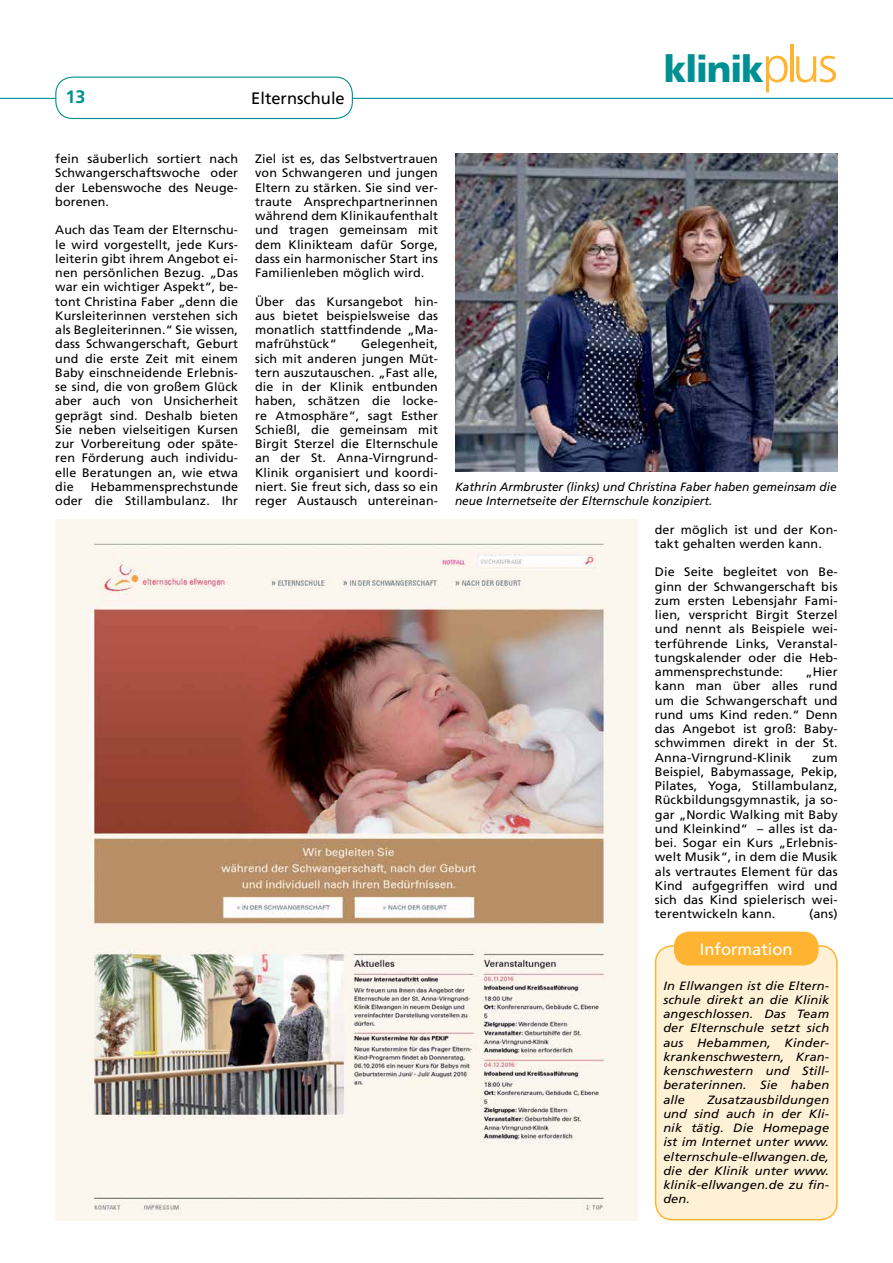
<style>
.page{position:relative;width:893px;height:1263px;background:#fff}
.page>*{position:absolute;margin:0;border:0;box-sizing:border-box;transform-origin:0 0}
.t1{font:900 37.05px "Frutiger";letter-spacing:-.04em;color:#009093}
.t2{font:700 18px "Frutiger";color:#009093}
.t3{font:16.5px "Frutiger";color:#000}
.t4{font:16.5px "Frutiger";color:#fff}
.t5{font:12.3px/14.2px "Frutiger";letter-spacing:.01em;color:#000;text-align:justify}
.t6{font:italic 12px/14.2px "Frutiger";color:#000;text-align:justify;scale:1.07 1}
.t7{font:italic 12px/14px "Frutiger";color:#000}
.s1{font-weight:300;font-size:50.25px;color:#ffb431}
</style>
<div class="page">
<hr style="left:0;top:98px;width:893px;height:1px;background:#009093">
<div style="left:56px;top:77px;width:296px;height:41px;background:#fff;border-radius:17px"></div>
<div style="left:55px;top:77px;width:298px;height:42px;border:1px solid #009093;border-radius:17px"></div>
<div style="left:656px;top:946px;width:181px;height:274px;background:#fff1d5;border-radius:17px"></div>
<div style="left:655px;top:945px;width:183px;height:275px;border:2px solid #ffb431;border-radius:17px"></div>
<div style="left:674px;top:932px;width:145px;height:33px;background:#ffb431;border-radius:15px"></div>
<img style="left:455px;top:153px;width:383px;height:319px">
<img style="left:55px;top:519px;width:583px;height:701px">
<h2 class="t2" style="left:66px;top:86px;width:22px">13</h2>
<h3 class="t3" style="left:251px;top:89px;width:95px">Elternschule</h3>
<h1 class="t1" style="left:664px;top:47px;width:175px">klinik<span class="s1">plus</span></h1>
<p class="t5" style="left:55px;top:152px;width:184px">fein säuberlich sortiert nach Schwangerschaftswoche oder der Lebenswoche des Neuge&shy;borenen.</p>
<p class="t5" style="left:55px;top:223px;width:184px">Auch das Team der Elternschu&shy;le wird vorgestellt, jede Kurs&shy;leiterin gibt ihrem Angebot ei&shy;nen persönlichen Bezug. „Das war ein wichtiger Aspekt“, be&shy;tont Christina Faber „denn die Kursleiterinnen verstehen sich als Begleiterinnen.“ Sie wissen, dass Schwangerschaft, Geburt und die erste Zeit mit einem Baby einschneidende Erlebnis&shy;se sind, die von großem Glück aber auch von Unsicherheit geprägt sind. Deshalb bieten Sie neben vielseitigen Kursen zur Vorbereitung oder späte&shy;ren Förderung auch individu&shy;elle Beratungen an, wie etwa die</p>
<p class="t5" style="left:55px;top:479px;width:184px;text-align:right">Hebammensprechstunde<br>oder die Stillambulanz. Ihr</p>
<p class="t5" style="left:255px;top:152px;width:184px">Ziel ist es, das Selbstvertrauen von Schwangeren und jungen Eltern zu stärken. Sie sind ver&shy;traute Ansprechpartnerinnen während dem Klinikaufenthalt und tragen gemeinsam mit dem Klinikteam dafür Sorge, dass ein harmonischer Start ins Familienleben möglich wird.</p>
<p class="t5" style="left:255px;top:294px;width:184px">Über das Kursangebot hin&shy;aus bietet beispielsweise das monatlich stattfindende „Ma&shy;mafrühstück“</p>
<p class="t5" style="left:255px;top:337px;width:184px;text-indent:106px">Gelegenheit, sich mit anderen jungen Müt&shy;tern auszutauschen. „Fast alle, die in der Klinik entbunden haben, schätzen die locke&shy;re Atmosphäre“, sagt Esther Schießl, die gemeinsam mit Birgit Sterzel die Elternschule an der St. Anna-Virngrund-Klinik organisiert und koordi&shy;niert. Sie freut sich, dass so ein reger Austausch untereinan-</p>
<p class="t7" style="left:455px;top:480px;width:383px">Kathrin Armbruster (links) und Christina Faber haben gemeinsam die neue Internetseite der Elternschule konzipiert.</p>
<p class="t5" style="left:655px;top:522px;width:184px">der möglich ist und der Kon&shy;takt gehalten werden kann.</p>
<p class="t5" style="left:655px;top:565px;width:184px">Die Seite begleitet von Be&shy;ginn der Schwangerschaft bis zum ersten Lebensjahr Fami&shy;lien, verspricht Birgit Sterzel und nennt als Beispiele wei&shy;terführende Links, Veranstal&shy;tungskalender oder die Heb&shy;ammensprechstunde:</p>
<p class="t5" style="left:655px;top:665px;width:184px;text-indent:151px">„Hier kann man über alles rund um die Schwangerschaft und rund ums Kind reden.“ Denn das Angebot ist groß: Baby&shy;schwimmen direkt in der St.<br>Anna-Virngrund-Klinik</p>
<p class="t5" style="left:655px;top:750px;width:184px;text-indent:157px">zum Beispiel, Babymassage, Pekip, Pilates, Yoga, Stillambulanz, Rückbildungsgymnastik, ja so&shy;gar „Nordic Walking mit Baby und Kleinkind“ – alles ist da&shy;bei. Sogar ein Kurs „Erlebnis&shy;welt Musik“, in dem die Musik als vertrautes Element für das Kind aufgegriffen wird und sich das Kind spielerisch wei&shy;terentwickeln kann.</p>
<p class="t5" style="left:809px;top:907px;width:30px">(ans)</p>
<h3 class="t4" style="left:700px;top:940px;width:94px">Information</h3>
<p class="t6" style="left:663px;top:978px;width:156px">In Ellwangen ist die Eltern&shy;schule direkt an die Klinik angeschlossen. Das Team der Elternschule setzt sich aus Hebammen, Kinder&shy;krankenschwestern, Kran&shy;kenschwestern und Still&shy;beraterinnen. Sie haben alle</p>
<p class="t6" style="left:663px;top:1092px;width:156px;text-indent:44px">Zusatzausbildungen und sind auch in der Kli&shy;nik tätig. Die Homepage ist im Internet unter www. elternschule-ellwangen.de, die der Klinik unter www. klinik-ellwangen.de zu fin&shy;den.</p>
</div>
